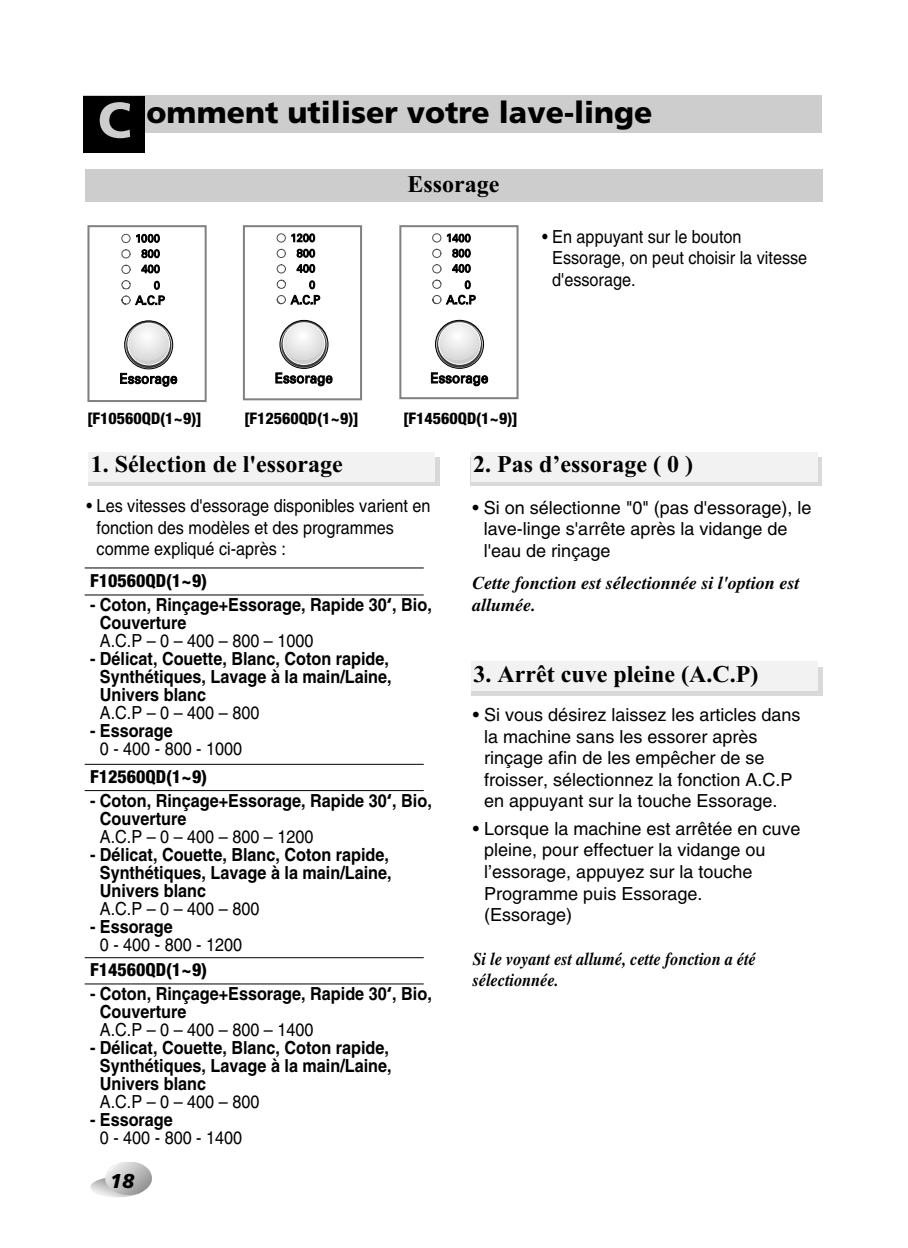
<style>
.page{position:relative;width:908px;height:1248px;background:#fff}
.page>*{position:absolute;margin:0;border:0;box-sizing:border-box;transform-origin:0 0}
.t1{font:900 30px "Frutiger";color:#000}
.t2{font:700 24px "Times New Roman";color:#000}
.t3{font:italic 900 20px "Frutiger";color:#000}
.t4{font:700 18px/18px "Helvetica";color:#000;scale:.9 1}
.t5{font:18px/21.6px "Helvetica";color:#000}
.t6{font:18px/21.6px "Helvetica";color:#000;scale:.9 1}
.t7{font:italic 700 18px/21.6px "Times";color:#000;scale:.9 1}
.t8{font:italic 700 18px/21.6px "Times";color:#000}
.t9{font:800 condensed 18px "Helvetica Neue";color:#000}
.t10{font:800 condensed 16px "Helvetica Neue";color:#000}
.s1{font-size:50px;color:#cdcdcd}
.s2{font-family:"Univers";font-weight:900}
</style>
<div class="page">
<svg style="left:90px;top:1162px;width:62px;height:35px"></svg>
<div style="left:84px;top:96px;width:737px;height:37px;background:#cdcdcd"></div>
<div style="left:84px;top:96px;width:60px;height:57px;background:#000"></div>
<div style="left:85px;top:169px;width:737px;height:33px;background:#cdcdcd"></div>
<svg style="left:281px;top:322px;width:45px;height:45px"></svg>
<svg style="left:281px;top:320px;width:47px;height:43px"></svg>
<svg style="left:283px;top:323px;width:41px;height:41px"></svg>
<div style="left:283px;top:323px;width:42px;height:41px;border:1px solid #fff;border-radius:50%"></div>
<div style="left:279px;top:320px;width:49px;height:49px;border:1px solid #000;border-radius:50%"></div>
<svg style="left:276px;top:233px;width:44px;height:72px"></svg>
<svg style="left:275px;top:372px;width:57px;height:14px"></svg>
<div style="left:243px;top:225px;width:119px;height:175px;border:2px solid #808080"></div>
<svg style="left:126px;top:323px;width:45px;height:45px"></svg>
<svg style="left:125px;top:322px;width:48px;height:41px"></svg>
<svg style="left:128px;top:323px;width:41px;height:42px"></svg>
<div style="left:128px;top:323px;width:42px;height:42px;border:1px solid #fff;border-radius:50%"></div>
<div style="left:124px;top:320px;width:49px;height:49px;border:1px solid #000;border-radius:50%"></div>
<svg style="left:121px;top:233px;width:44px;height:72px"></svg>
<svg style="left:120px;top:373px;width:57px;height:13px"></svg>
<div style="left:87px;top:225px;width:119px;height:177px;border:2px solid #808080"></div>
<svg style="left:437px;top:322px;width:45px;height:45px"></svg>
<svg style="left:435px;top:320px;width:48px;height:43px"></svg>
<svg style="left:438px;top:323px;width:42px;height:41px"></svg>
<div style="left:438px;top:322px;width:42px;height:42px;border:1px solid #fff;border-radius:50%"></div>
<div style="left:435px;top:320px;width:48px;height:49px;border:1px solid #000;border-radius:50%"></div>
<svg style="left:432px;top:234px;width:43px;height:71px"></svg>
<svg style="left:431px;top:372px;width:56px;height:14px"></svg>
<div style="left:399px;top:225px;width:119px;height:174px;border:2px solid #808080"></div>
<div style="left:470px;top:666px;width:352px;height:29px;background:#d9d9d9"></div>
<div style="left:471px;top:661px;width:346px;height:30px;background:#f2f2f2"></div>
<div style="left:88px;top:457px;width:352px;height:28px;background:linear-gradient(to right,#e6e6e6,#e5e5e5)"></div>
<div style="left:89px;top:452px;width:346px;height:29px;background:#f2f2f2"></div>
<div style="left:470px;top:457px;width:352px;height:28px;background:linear-gradient(to right,#e6e6e6,#e5e5e5)"></div>
<div style="left:471px;top:452px;width:346px;height:29px;background:#f2f2f2"></div>
<hr style="left:85px;top:567px;width:338px;height:1px;background:#000">
<hr style="left:85px;top:594px;width:338px;height:1px;background:#000">
<hr style="left:85px;top:763px;width:338px;height:1px;background:#000">
<hr style="left:85px;top:790px;width:338px;height:1px;background:#000">
<hr style="left:85px;top:957px;width:338px;height:1px;background:#000">
<hr style="left:85px;top:983px;width:338px;height:1px;background:#000">
<h1 class="t1" style="left:98px;top:100px;width:556px"><span class="s1">C</span> omment utiliser votre lave-linge</h1>
<h2 class="t2" style="left:407px;top:176px;width:93px">Essorage</h2>
<p class="t6" style="left:552px;top:227px;width:285px;text-indent:-10px">• En appuyant sur le bouton<br>Essorage, on peut choisir la vitesse d'essorage.</p>
<p class="t10" style="left:87px;top:412px;width:116px">[F10560QD(1~9)]</p>
<p class="t10" style="left:244px;top:412px;width:116px">[F12560QD(1~9)]</p>
<p class="t10" style="left:403px;top:412px;width:116px">[F14560QD(1~9)]</p>
<h2 class="t2" style="left:91px;top:456px;width:253px">1. Sélection de l'essorage</h2>
<h2 class="t2" style="left:473px;top:456px;width:221px">2. Pas d’essorage ( 0 )</h2>
<p class="t6" style="left:97px;top:496px;width:372px;text-indent:-10px">• Les vitesses d'essorage disponibles varient en fonction des modèles et des programmes comme expliqué ci-après :</p>
<p class="t9" style="left:90px;top:574px;width:118px">F10560QD(1~9)</p>
<p class="t4" style="left:100px;top:597px;width:370px;text-indent:-10px">- Coton, Rinçage+Essorage, Rapide 30<span class="s2">‘</span>, Bio,<br>Couverture</p>
<p class="t6" style="left:100px;top:631px;width:239px">A.C.P – 0 – 400 – 800 – 1000</p>
<p class="t4" style="left:100px;top:651px;width:325px;text-indent:-10px">- Délicat, Couette, Blanc, Coton rapide,<br>Synthétiques, Lavage à la main/Laine,<br>Univers blanc</p>
<p class="t6" style="left:100px;top:703px;width:179px">A.C.P – 0 – 400 – 800</p>
<p class="t4" style="left:90px;top:723px;width:93px">- Essorage</p>
<p class="t6" style="left:100px;top:739px;width:160px">0 - 400 - 800 - 1000</p>
<p class="t9" style="left:90px;top:770px;width:118px">F12560QD(1~9)</p>
<p class="t4" style="left:100px;top:793px;width:370px;text-indent:-10px">- Coton, Rinçage+Essorage, Rapide 30<span class="s2">‘</span>, Bio,<br>Couverture</p>
<p class="t6" style="left:100px;top:827px;width:239px">A.C.P – 0 – 400 – 800 – 1200</p>
<p class="t4" style="left:100px;top:847px;width:325px;text-indent:-10px">- Délicat, Couette, Blanc, Coton rapide,<br>Synthétiques, Lavage à la main/Laine,<br>Univers blanc</p>
<p class="t6" style="left:100px;top:899px;width:179px">A.C.P – 0 – 400 – 800</p>
<p class="t4" style="left:90px;top:919px;width:93px">- Essorage</p>
<p class="t6" style="left:100px;top:935px;width:160px">0 - 400 - 800 - 1200</p>
<p class="t9" style="left:90px;top:963px;width:118px">F14560QD(1~9)</p>
<p class="t4" style="left:100px;top:986px;width:370px;text-indent:-10px">- Coton, Rinçage+Essorage, Rapide 30<span class="s2">‘</span>, Bio,<br>Couverture</p>
<p class="t6" style="left:100px;top:1020px;width:239px">A.C.P – 0 – 400 – 800 – 1400</p>
<p class="t4" style="left:100px;top:1040px;width:325px;text-indent:-10px">- Délicat, Couette, Blanc, Coton rapide,<br>Synthétiques, Lavage à la main/Laine,<br>Univers blanc</p>
<p class="t6" style="left:100px;top:1092px;width:179px">A.C.P – 0 – 400 – 800</p>
<p class="t4" style="left:90px;top:1112px;width:93px">- Essorage</p>
<p class="t6" style="left:100px;top:1128px;width:160px">0 - 400 - 800 - 1400</p>
<p class="t3" style="left:110px;top:1172px;width:26px">18</p>
<p class="t5" style="left:483px;top:498px;width:329px;text-indent:-11px">• Si on sélectionne "0" (pas d'essorage), le lave-linge s'arrête après la vidange de l'eau de rinçage</p>
<p class="t8" style="left:472px;top:573px;width:328px">Cette fonction est sélectionnée si l'option est allumée.</p>
<h2 class="t2" style="left:473px;top:666px;width:286px">3. Arrêt cuve pleine (A.C.P)</h2>
<p class="t5" style="left:484px;top:705px;width:318px;text-indent:-11px">• Si vous désirez laissez les articles dans la machine sans les essorer après rinçage afin de les empêcher de se froisser, sélectionnez la fonction A.C.P en appuyant sur la touche Essorage.</p>
<p class="t5" style="left:484px;top:819px;width:318px;text-indent:-11px">• Lorsque la machine est arrêtée en cuve pleine, pour effectuer la vidange ou l’essorage, appuyez sur la touche<br>Programme puis Essorage.<br>(Essorage)</p>
<p class="t7" style="left:472px;top:949px;width:316px">Si le voyant est allumé, cette fonction a été sélectionnée.</p>
</div>
